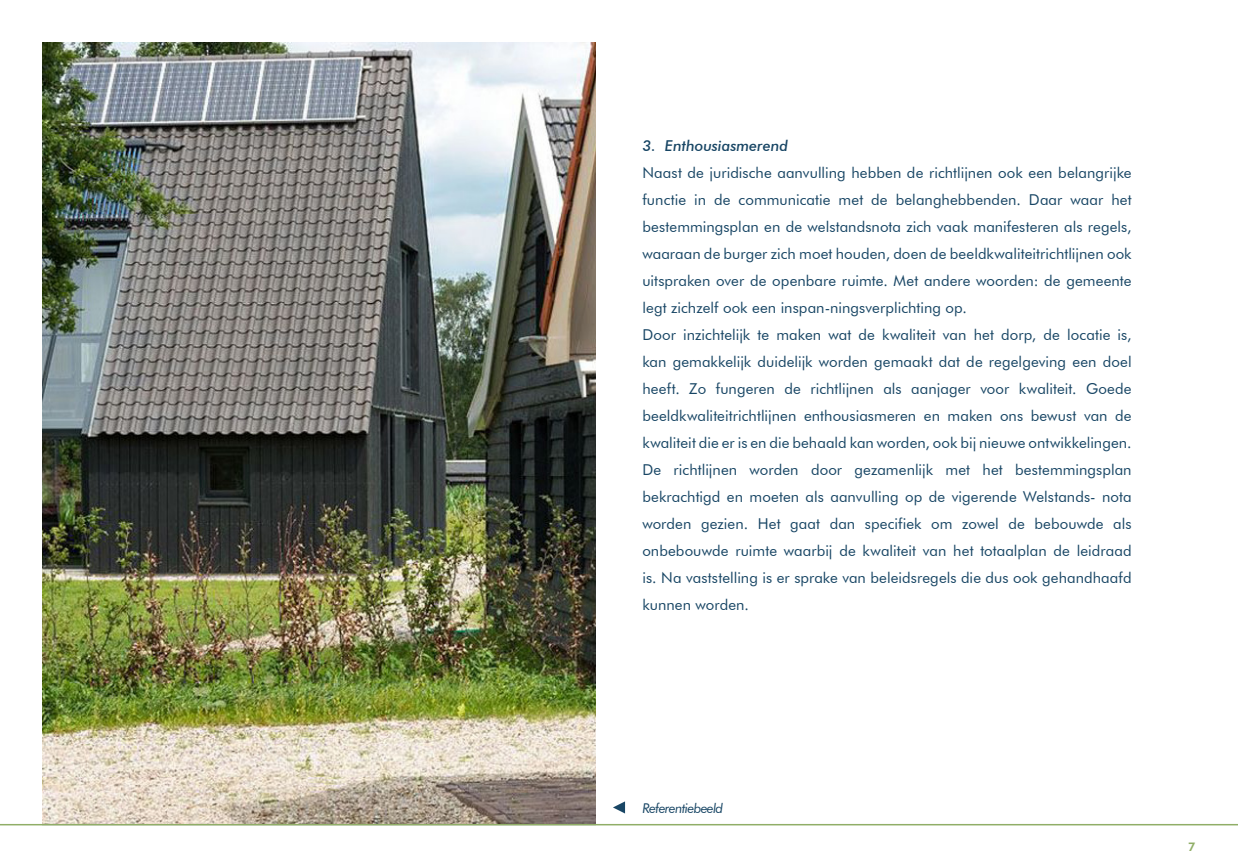
<style>
.page{position:relative;width:1238px;height:868px;background:#fff}
.page>*{position:absolute;margin:0;border:0;box-sizing:border-box;transform-origin:0 0}
.Broodtekst{font:15px/27px "Futura BT";letter-spacing:.005em;color:#174564;text-align:justify}
.Subparagraaf{font:italic 500 15px "Futura BT";color:#174564}
.Bijschrift_rechts{font:italic 13.5px "Futura BT";letter-spacing:-.05em;color:#174564}
.t1{font:800 12px "Futura BT";color:#90ae67}
</style>
<div class="page">
<img style="left:43px;top:43px;width:552px;height:780px">
<hr style="left:0;top:823px;width:1237px;height:2px;background:#90ae67">
<svg style="left:613px;top:801px;width:12px;height:12px"></svg>
<p class="Subparagraaf" style="left:642px;top:136px;width:147px">3. Enthousiasmerend</p>
<p class="Broodtekst" style="left:642px;top:159px;width:491px">Naast de juridische aanvulling hebben de richtlijnen ook een belangrijke functie in de communicatie met de belanghebbenden. Daar waar het bestemmingsplan en de welstandsnota zich vaak manifesteren als regels, waaraan de burger zich moet houden, doen de beeldkwaliteitrichtlijnen ook uitspraken over de openbare ruimte. Met andere woorden: de gemeente legt zichzelf ook een inspan-ningsverplichting op.</p>
<p class="Broodtekst" style="left:642px;top:321px;width:491px">Door inzichtelijk te maken wat de kwaliteit van het dorp, de locatie is, kan gemakkelijk duidelijk worden gemaakt dat de regelgeving een doel heeft. Zo fungeren de richtlijnen als aanjager voor kwaliteit. Goede beeldkwaliteitrichtlijnen enthousiasmeren en maken ons bewust van de kwaliteit die er is en die behaald kan worden, ook bij nieuwe ontwikkelingen.</p>
<p class="Broodtekst" style="left:642px;top:456px;width:490px">De richtlijnen worden door gezamenlijk met het bestemmingsplan bekrachtigd en moeten als aanvulling op de vigerende Welstands- nota worden gezien. Het gaat dan specifiek om zowel de bebouwde als onbebouwde ruimte waarbij de kwaliteit van het totaalplan de leidraad is. Na vaststelling is er sprake van beleidsregels die dus ook gehandhaafd kunnen worden.</p>
<p class="Bijschrift_rechts" style="left:642px;top:799px;width:82px">Referentiebeeld</p>
<p class="t1" style="left:1187px;top:839px;width:9px">7</p>
</div>
